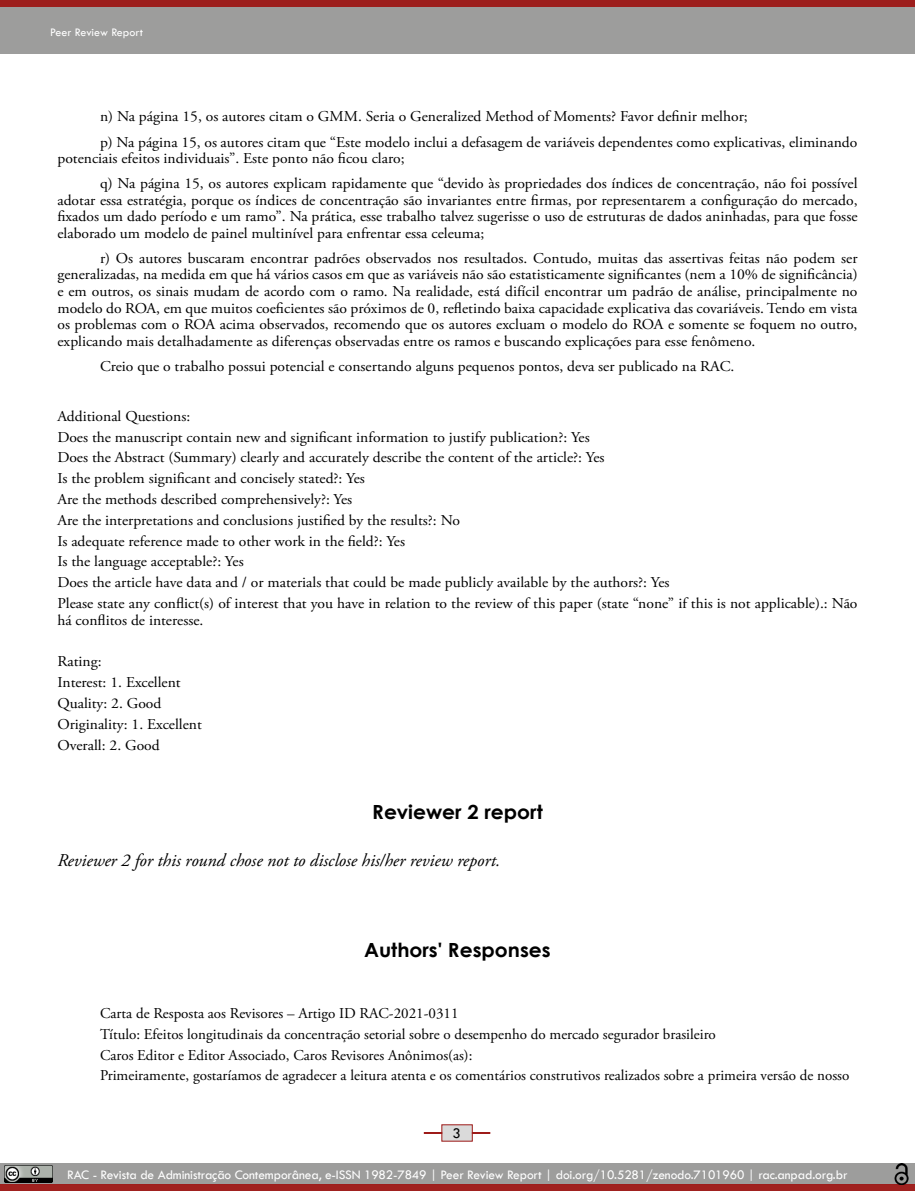
<style>
.page{position:relative;width:915px;height:1191px;background:#fff}
.page>*{position:absolute;margin:0;border:0;box-sizing:border-box;transform-origin:0 0}
.t1{font:700 19.5px "Century Gothic";color:#000;scale:1.04 1}
.t2{font:italic 18px "Adobe Garamond Pro";color:#000}
.t3{font:15px/20.9px "Adobe Garamond Pro";color:#000;scale:1.04 1}
.t4{font:15px/20.9px "Adobe Garamond Pro";color:#000}
.t5{font:15px "Tw Cen";color:#000}
.t6{font:13.5px "Tw Cen";letter-spacing:-.01em;color:#fff}
.t7{font:12px "Tw Cen";color:#fff}
</style>
<div class="page">
<div style="left:0;top:0;width:914px;height:54px;background:#9d9d9c"></div>
<div style="left:0;top:0;width:914px;height:7px;background:#9d1a18"></div>
<svg style="left:423px;top:1124px;width:68px;height:18px"></svg>
<div style="left:0;top:1163px;width:914px;height:21px;background:#9d9d9c"></div>
<div style="left:0;top:1184px;width:914px;height:7px;background:#a0211f"></div>
<img style="left:5px;top:1165px;width:47px;height:17px">
<img style="left:894px;top:1163px;width:14px;height:21px">
<p class="t7" style="left:50px;top:25px;width:94px">Peer Review Report</p>
<p class="t3" style="left:100px;top:105px;width:729px;line-height:25px">n) Na página 15, os autores citam o GMM. Seria o Generalized Method of Moments? Favor definir melhor;<br>p) Na página 15, os autores citam que “Este modelo inclui a defasagem de variáveis dependentes como explicativas, eliminando</p>
<p class="t3" style="left:100px;top:146px;width:729px;line-height:25px;text-indent:-43px">potenciais efeitos individuais”. Este ponto não ficou claro;<br>q) Na página 15, os autores explicam rapidamente que “devido às propriedades dos índices de concentração, não foi possível</p>
<p class="t3" style="left:57px;top:192px;width:770px;line-height:16.5px;text-align:justify">adotar essa estratégia, porque os índices de concentração são invariantes entre firmas, por representarem a configuração do mercado, fixados um dado período e um ramo”. Na prática, esse trabalho talvez sugerisse o uso de estruturas de dados aninhadas, para que fosse elaborado um modelo de painel multinível para enfrentar essa celeuma;</p>
<p class="t3" style="left:57px;top:250px;width:770px;line-height:16.5px;text-align:justify;text-indent:43px">r) Os autores buscaram encontrar padrões observados nos resultados. Contudo, muitas das assertivas feitas não podem ser generalizadas, na medida em que há vários casos em que as variáveis não são estatisticamente significantes (nem a 10% de significância) e em outros, os sinais mudam de acordo com o ramo. Na realidade, está difícil encontrar um padrão de análise, principalmente no modelo do ROA, em que muitos coeficientes são próximos de 0, refletindo baixa capacidade explicativa das covariáveis. Tendo em vista os problemas com o ROA acima observados, recomendo que os autores excluam o modelo do ROA e somente se foquem no outro, explicando mais detalhadamente as diferenças observadas entre os ramos e buscando explicações para esse fenômeno.</p>
<p class="t3" style="left:100px;top:356px;width:611px">Creio que o trabalho possui potencial e consertando alguns pequenos pontos, deva ser publicado na RAC.</p>
<p class="t3" style="left:57px;top:406px;width:770px">Additional Questions:<br>Does the manuscript contain new and significant information to justify publication?: Yes<br>Does the Abstract (Summary) clearly and accurately describe the content of the article?: Yes<br>Is the problem significant and concisely stated?: Yes<br>Are the methods described comprehensively?: Yes<br>Are the interpretations and conclusions justified by the results?: No<br>Is adequate reference made to other work in the field?: Yes<br>Is the language acceptable?: Yes<br>Does the article have data and / or materials that could be made publicly available by the authors?: Yes<br>Please state any conflict(s) of interest that you have in relation to the review of this paper (state “none” if this is not applicable).: Não</p>
<p class="t3" style="left:57px;top:610px;width:142px">há conflitos de interesse.</p>
<p class="t3" style="left:57px;top:651px;width:140px">Rating:<br>Interest: 1. Excellent<br>Quality: 2. Good<br>Originality: 1. Excellent<br>Overall: 2. Good</p>
<h1 class="t1" style="left:372px;top:796px;width:165px">Reviewer 2 report</h1>
<p class="t2" style="left:57px;top:849px;width:444px">Reviewer 2 for this round chose not to disclose his/her review report.</p>
<h1 class="t1" style="left:364px;top:935px;width:181px">Authors' Responses</h1>
<p class="t4" style="left:100px;top:1003px;width:750px">Carta de Resposta aos Revisores – Artigo ID RAC-2021-0311<br>Título: Efeitos longitudinais da concentração setorial sobre o desempenho do mercado segurador brasileiro<br>Caros Editor e Editor Associado, Caros Revisores Anônimos(as):<br>Primeiramente, gostaríamos de agradecer a leitura atenta e os comentários construtivos realizados sobre a primeira versão de nosso</p>
<p class="t5" style="left:453px;top:1124px;width:10px">3</p>
<p class="t6" style="left:67px;top:1166px;width:781px">RAC - Revista de Administração Contemporânea, e-ISSN 1982-7849 | Peer Review Report | doi.org/10.5281/zenodo.7101960 | rac.anpad.org.br</p>
</div>
